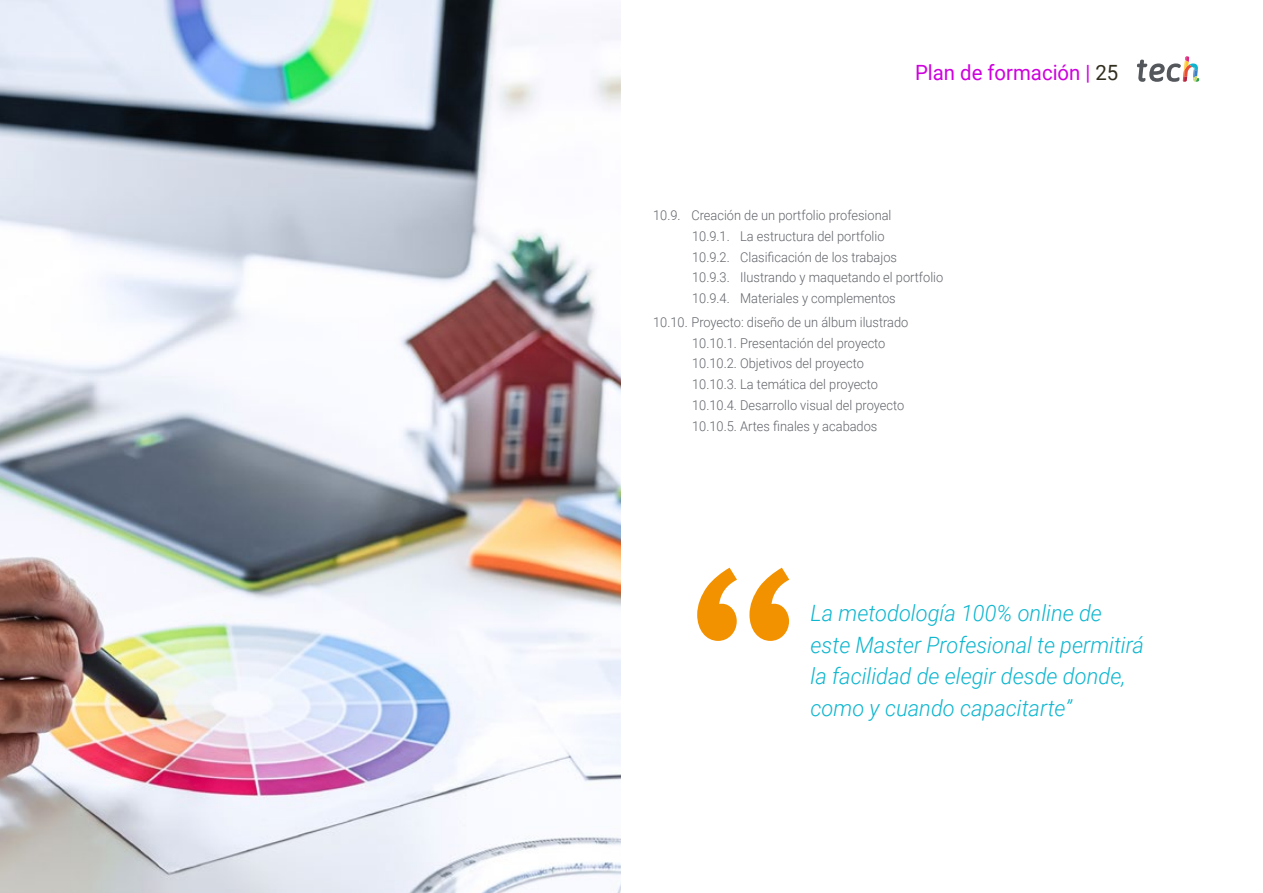
<style>
.page{position:relative;width:1263px;height:893px;background:#fff}
.page>*{position:absolute;margin:0;border:0;box-sizing:border-box;transform-origin:0 0}
.t1{font:italic 300 22.5px/31.5px "Roboto";color:#0fb6cf}
.t2{font:21px "Roboto";color:#ce00de}
.t3{font:300 13.5px/20.7px "Roboto";color:#61646a;scale:.95 1}
.s1{color:#312e20}
</style>
<div class="page">
<img style="left:0;top:0;width:621px;height:893px">
<svg style="left:1137px;top:56px;width:62px;height:26px"></svg>
<svg style="left:697px;top:568px;width:92px;height:73px"></svg>
<h2 class="t2" style="left:915px;top:57px;width:205px">Plan de formación | <span class="s1">25</span></h2>
<p class="t3" style="left:692px;top:205px;width:266px;text-indent:-39px">10.9. Creación de un portfolio profesional<br>10.9.1. La estructura del portfolio<br>10.9.2. Clasificación de los trabajos<br>10.9.3. Ilustrando y maquetando el portfolio 10.9.4. Materiales y complementos</p>
<p class="t3" style="left:692px;top:311px;width:229px;text-indent:-39px">10.10. Proyecto: diseño de un álbum ilustrado 10.10.1. Presentación del proyecto 10.10.2. Objetivos del proyecto 10.10.3. La temática del proyecto 10.10.4. Desarrollo visual del proyecto 10.10.5. Artes finales y acabados</p>
<h1 class="t1" style="left:810px;top:597px;width:335px">La metodología 100% online de este Master Profesional te permitirá la facilidad de elegir desde donde, como y cuando capacitarte”</h1>
</div>
